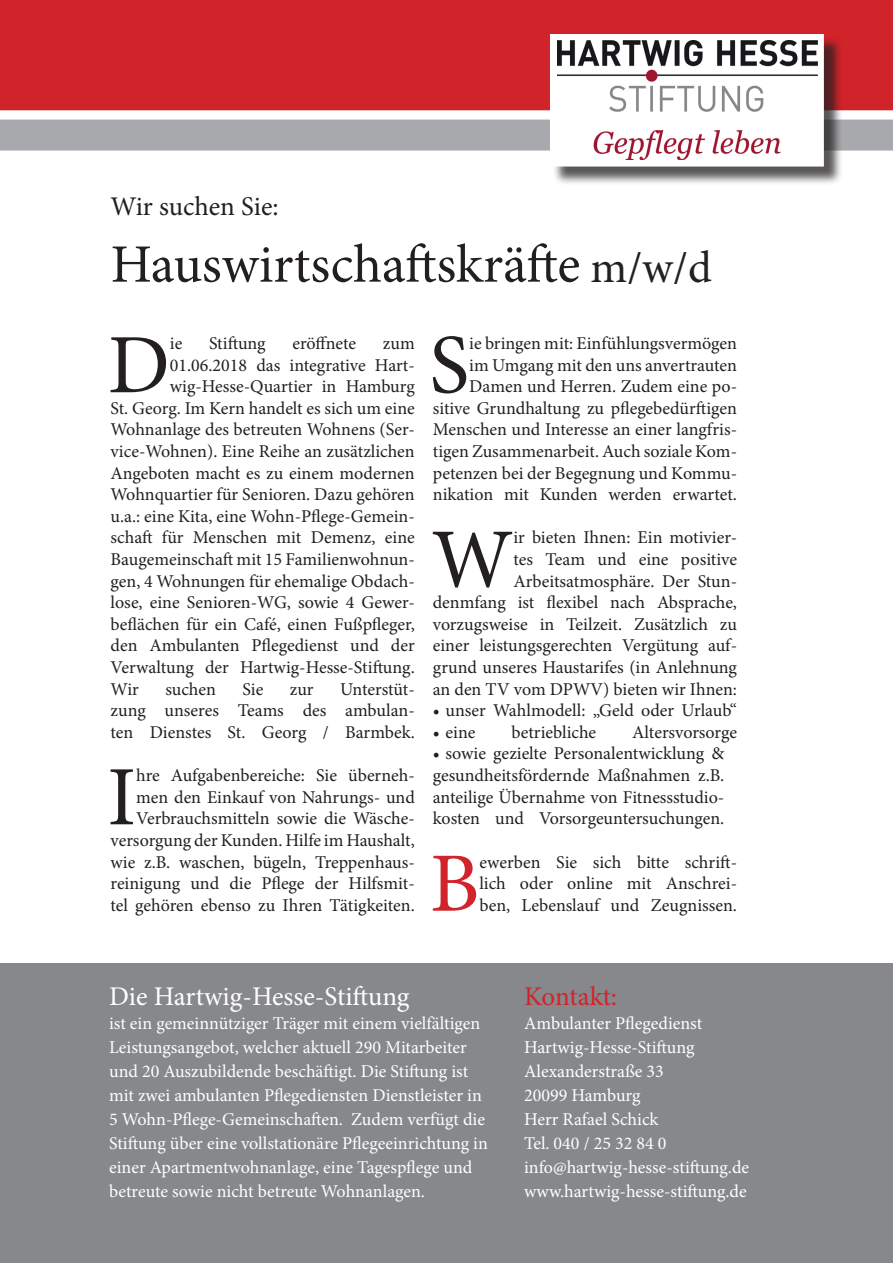
<style>
.page{position:relative;width:893px;height:1263px;background:#fff}
.page>*{position:absolute;margin:0;border:0;box-sizing:border-box;transform-origin:0 0}
.t1{font:84.45px "Minion Pro";color:#231f20}
.t2{font:84.45px "Minion Pro";color:#d1232a}
.t3{font:54px "Minion Pro";color:#231f20}
.t4{font:27px "Minion Pro";color:#fff}
.t5{font:27px "Minion Pro";letter-spacing:-.005em;color:#231f20}
.t6{font:27px "Minion Pro";letter-spacing:-.015em;color:#d1232a}
.t7{font:18px/21.6px "Minion Pro";color:#231f20;text-align:right}
.t8{font:18px/24px "Minion Pro";color:#fff}
.s1{font-size:45px}
</style>
<div class="page">
<div style="left:0;top:963px;width:893px;height:300px;background:#86888c"></div>
<div style="left:0;top:0;width:893px;height:111px;background:#d1232a"></div>
<div style="left:0;top:119px;width:893px;height:32px;background:#a8a9ad"></div>
<div style="left:552px;top:36px;width:291px;height:149px;background:#231f20;opacity:.75"></div>
<img style="left:557px;top:41px;width:260px;height:119px">
<div style="left:550px;top:34px;width:274px;height:133px;border:6px solid #fff"></div>
<p class="t5" style="left:111px;top:188px;width:170px">Wir suchen Sie:</p>
<p class="t3" style="left:111px;top:228px;width:603px">Hauswirtschaftskräfte <span class="s1">m/w/d</span></p>
<p class="t1" style="left:108px;top:309px;width:64px">D</p>
<p class="t7" style="left:170px;top:333px;width:14px">ie</p>
<p class="t7" style="left:209px;top:333px;width:58px">Stiftung</p>
<p class="t7" style="left:292px;top:333px;width:65px">eröffnete</p>
<p class="t7" style="left:111px;top:333px;width:306px">zum<br>01.06.2018 das integrative Hart&shy;wig-Hesse-Quartier in Hamburg<br>St. Georg. Im Kern handelt es sich um eine Wohnanlage des betreuten Wohnens (Ser&shy;vice-Wohnen). Eine Reihe an zusätzlichen Angeboten macht es zu einem modernen Wohnquartier für Senioren. Dazu gehören u.a.: eine Kita, eine Wohn-Pflege-Gemein&shy;schaft für Menschen mit Demenz, eine Baugemeinschaft mit 15 Familienwohnun&shy;gen, 4 Wohnungen für ehemalige Obdach&shy;lose, eine Senioren-WG, sowie 4 Gewer&shy;beflächen für ein Café, einen Fußpfleger, den Ambulanten Pflegedienst und der Verwaltung der Hartwig-Hesse-Stiftung.</p>
<p class="t7" style="left:111px;top:678px;width:30px">Wir</p>
<p class="t7" style="left:165px;top:678px;width:52px">suchen</p>
<p class="t7" style="left:242px;top:678px;width:22px">Sie</p>
<p class="t7" style="left:290px;top:678px;width:25px">zur</p>
<p class="t7" style="left:111px;top:678px;width:306px;text-align:justify;text-indent:230px">Unterstüt&shy;zung unseres Teams des ambulan&shy;ten Dienstes St. Georg / Barmbek.</p>
<p class="t1" style="left:107px;top:741px;width:30px">I</p>
<p class="t7" style="left:111px;top:765px;width:306px">hre Aufgabenbereiche: Sie überneh&shy;men den Einkauf von Nahrungs- und Verbrauchsmitteln sowie die Wäsche&shy;versorgung der Kunden. Hilfe im Haushalt, wie z.B. waschen, bügeln, Treppenhaus&shy;reinigung und die Pflege der Hilfsmit&shy;tel gehören ebenso zu Ihren Tätigkeiten.</p>
<p class="t1" style="left:429px;top:309px;width:42px">S</p>
<p class="t7" style="left:433px;top:333px;width:306px">ie bringen mit: Einfühlungsvermögen<br>im Umgang mit den uns anvertrauten Damen und Herren. Zudem eine po&shy;sitive Grundhaltung zu pflegebedürftigen Menschen und Interesse an einer langfris&shy;tigen Zusammenarbeit. Auch soziale Kom&shy;petenzen bei der Begegnung und Kommu&shy;nikation mit Kunden werden erwartet.</p>
<p class="t1" style="left:431px;top:503px;width:84px">W</p>
<p class="t7" style="left:433px;top:527px;width:306px">ir bieten Ihnen: Ein motivier-<br>tes Team und eine positive Arbeitsatmosphäre. Der Stun-<br>denmfang ist flexibel nach Absprache, vorzugsweise in Teilzeit. Zusätzlich zu einer leistungsgerechten Vergütung auf&shy;grund unseres Haustarifes (in Anlehnung an den TV vom DPWV) bieten wir Ihnen:</p>
<p class="t7" style="left:433px;top:700px;width:306px">• unser Wahlmodell: „Geld oder Urlaub“</p>
<p class="t7" style="left:433px;top:721px;width:44px">• eine</p>
<p class="t7" style="left:511px;top:721px;width:86px">betriebliche</p>
<p class="t7" style="left:632px;top:721px;width:106px">Altersvorsorge</p>
<p class="t7" style="left:433px;top:743px;width:293px;text-align:justify">• sowie gezielte Personalentwicklung &amp; gesundheitsfördernde Maßnahmen z.B. anteilige Übernahme von Fitnessstudio&shy;kosten und Vorsorgeuntersuchungen.</p>
<p class="t2" style="left:430px;top:827px;width:51px">B</p>
<p class="t7" style="left:479px;top:851px;width:259px;text-align:justify">ewerben Sie sich bitte schrift&shy;lich oder online mit Anschrei&shy;ben, Lebenslauf und Zeugnissen.</p>
<p class="t4" style="left:109px;top:979px;width:302px">Die Hartwig-Hesse-Stiftung</p>
<p class="t8" style="left:109px;top:1012px;width:380px">ist ein gemeinnütziger Träger mit einem vielfältigen Leistungsangebot, welcher aktuell 290 Mitarbeiter und 20 Auszubildende beschäftigt. Die Stiftung ist mit zwei ambulanten Pflegediensten Dienstleister in 5 Wohn-Pflege-Gemeinschaften. Zudem verfügt die Stiftung über eine vollstationäre Pflegeeinrichtung in einer Apartmentwohnanlage, eine Tagespflege und betreute sowie nicht betreute Wohnanlagen.</p>
<p class="t6" style="left:524px;top:979px;width:95px">Kontakt:</p>
<p class="t8" style="left:524px;top:1012px;width:180px">Ambulanter Pflegedienst</p>
<p class="t8" style="left:524px;top:1036px;width:172px">Hartwig-Hesse-Stiftung</p>
<p class="t8" style="left:524px;top:1060px;width:141px">Alexanderstraße 33</p>
<p class="t8" style="left:524px;top:1084px;width:118px">20099 Hamburg</p>
<p class="t8" style="left:524px;top:1108px;width:136px">Herr Rafael Schick</p>
<p class="t8" style="left:524px;top:1132px;width:144px">Tel. 040 / 25 32 84 0</p>
<p class="t8" style="left:524px;top:1156px;width:227px">info@hartwig-hesse-stiftung.de</p>
<p class="t8" style="left:524px;top:1180px;width:224px">www.hartwig-hesse-stiftung.de</p>
</div>
